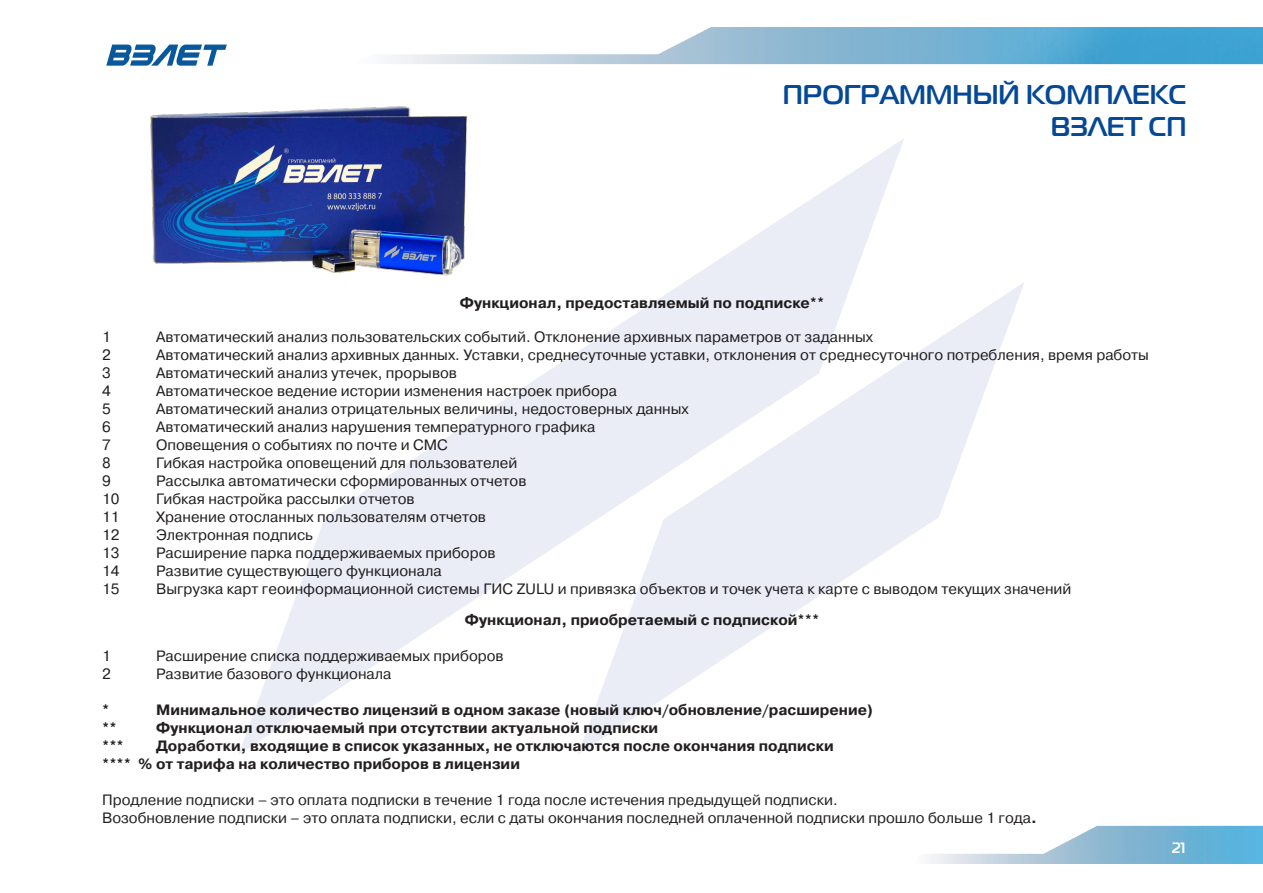
<style>
.page{position:relative;width:1263px;height:893px;background:#fff}
.page>*{position:absolute;margin:0;border:0;box-sizing:border-box;transform-origin:0 0}
.Название{font:700 27px/32.4px "Magistral TT";color:#054895;text-align:right}
.t1{font:15px/18px "Pragmatica C";color:#231f20}
.t2{font:700 15px/18px "Pragmatica C";color:#231f20}
.t3{font:700 15px "Magistral TT";color:#fff}
.s1{font-weight:700}
</style>
<div class="page">
<img style="left:928px;top:825px;width:335px;height:39px">
<svg style="left:904px;top:283px;width:120px;height:257px"></svg>
<svg style="left:239px;top:139px;width:665px;height:615px"></svg>
<img style="left:112px;top:27px;width:1151px;height:38px">
<svg style="left:106px;top:45px;width:121px;height:21px"></svg>
<img style="left:150px;top:106px;width:349px;height:174px">
<p class="Название" style="left:783px;top:78px;width:405px">ПРОГРАММНЫЙ КОМПЛЕКС<br>ВЗЛЕТ СП</p>
<p class="t2" style="left:460px;top:294px;width:366px">Функционал, предоставляемый по подписке**</p>
<p class="t1" style="left:102px;top:328px;width:10px">1</p>
<p class="t1" style="left:156px;top:328px;width:718px">Автоматический анализ пользовательских событий. Отклонение архивных параметров от заданных</p>
<p class="t1" style="left:102px;top:346px;width:10px">2</p>
<p class="t1" style="left:156px;top:346px;width:994px">Автоматический анализ архивных данных. Уставки, среднесуточные уставки, отклонения от среднесуточного потребления, время работы</p>
<p class="t1" style="left:102px;top:364px;width:10px">3</p>
<p class="t1" style="left:156px;top:364px;width:302px">Автоматический анализ утечек, прорывов</p>
<p class="t1" style="left:102px;top:382px;width:10px">4</p>
<p class="t1" style="left:156px;top:382px;width:463px">Автоматическое ведение истории изменения настроек прибора</p>
<p class="t1" style="left:102px;top:400px;width:10px">5</p>
<p class="t1" style="left:156px;top:400px;width:534px">Автоматический анализ отрицательных величины, недостоверных данных</p>
<p class="t1" style="left:102px;top:418px;width:10px">6</p>
<p class="t1" style="left:156px;top:418px;width:441px">Автоматический анализ нарушения температурного графика</p>
<p class="t1" style="left:102px;top:436px;width:10px">7</p>
<p class="t1" style="left:156px;top:436px;width:293px">Оповещения о событиях по почте и СМС</p>
<p class="t1" style="left:102px;top:454px;width:10px">8</p>
<p class="t1" style="left:156px;top:454px;width:363px">Гибкая настройка оповещений для пользователей</p>
<p class="t1" style="left:102px;top:472px;width:10px">9</p>
<p class="t1" style="left:156px;top:472px;width:372px">Рассылка автоматически сформированных отчетов</p>
<p class="t1" style="left:102px;top:490px;width:19px">10</p>
<p class="t1" style="left:156px;top:490px;width:260px">Гибкая настройка рассылки отчетов</p>
<p class="t1" style="left:102px;top:508px;width:19px">11</p>
<p class="t1" style="left:156px;top:508px;width:331px">Хранение отосланных пользователям отчетов</p>
<p class="t1" style="left:102px;top:526px;width:19px">12</p>
<p class="t1" style="left:156px;top:526px;width:158px">Электронная подпись</p>
<p class="t1" style="left:102px;top:544px;width:19px">13</p>
<p class="t1" style="left:156px;top:544px;width:341px">Расширение парка поддерживаемых приборов</p>
<p class="t1" style="left:102px;top:562px;width:19px">14</p>
<p class="t1" style="left:156px;top:562px;width:287px">Развитие существующего функционала</p>
<p class="t1" style="left:102px;top:580px;width:19px">15</p>
<p class="t1" style="left:156px;top:580px;width:917px">Выгрузка карт геоинформационной системы ГИС ZULU и привязка объектов и точек учета к карте с выводом текущих значений</p>
<p class="t2" style="left:465px;top:611px;width:356px">Функционал, приобретаемый с подпиской***</p>
<p class="t1" style="left:102px;top:647px;width:10px">1</p>
<p class="t1" style="left:156px;top:647px;width:349px">Расширение списка поддерживаемых приборов</p>
<p class="t1" style="left:102px;top:665px;width:10px">2</p>
<p class="t1" style="left:156px;top:665px;width:237px">Развитие базового функционала</p>
<p class="t2" style="left:102px;top:701px;width:9px">*</p>
<p class="t2" style="left:156px;top:701px;width:719px">Минимальное количество лицензий в одном заказе (новый ключ/обновление/расширение)</p>
<p class="t2" style="left:102px;top:719px;width:16px">**</p>
<p class="t2" style="left:156px;top:719px;width:504px">Функционал отключаемый при отсутствии актуальной подписки</p>
<p class="t2" style="left:102px;top:737px;width:23px">***</p>
<p class="t2" style="left:102px;top:737px;width:733px;text-indent:54px">Доработки, входящие в список указанных, не отключаются после окончания подписки **** % от тарифа на количество приборов в лицензии</p>
<p class="t1" style="left:102px;top:791px;width:936px">Продление подписки – это оплата подписки в течение 1 года после истечения предыдущей подписки.<br>Возобновление подписки – это оплата подписки, если с даты окончания последней оплаченной подписки прошло больше 1 года<span class="s1">.</span></p>
<p class="t3" style="left:1171px;top:838px;width:15px">21</p>
</div>
